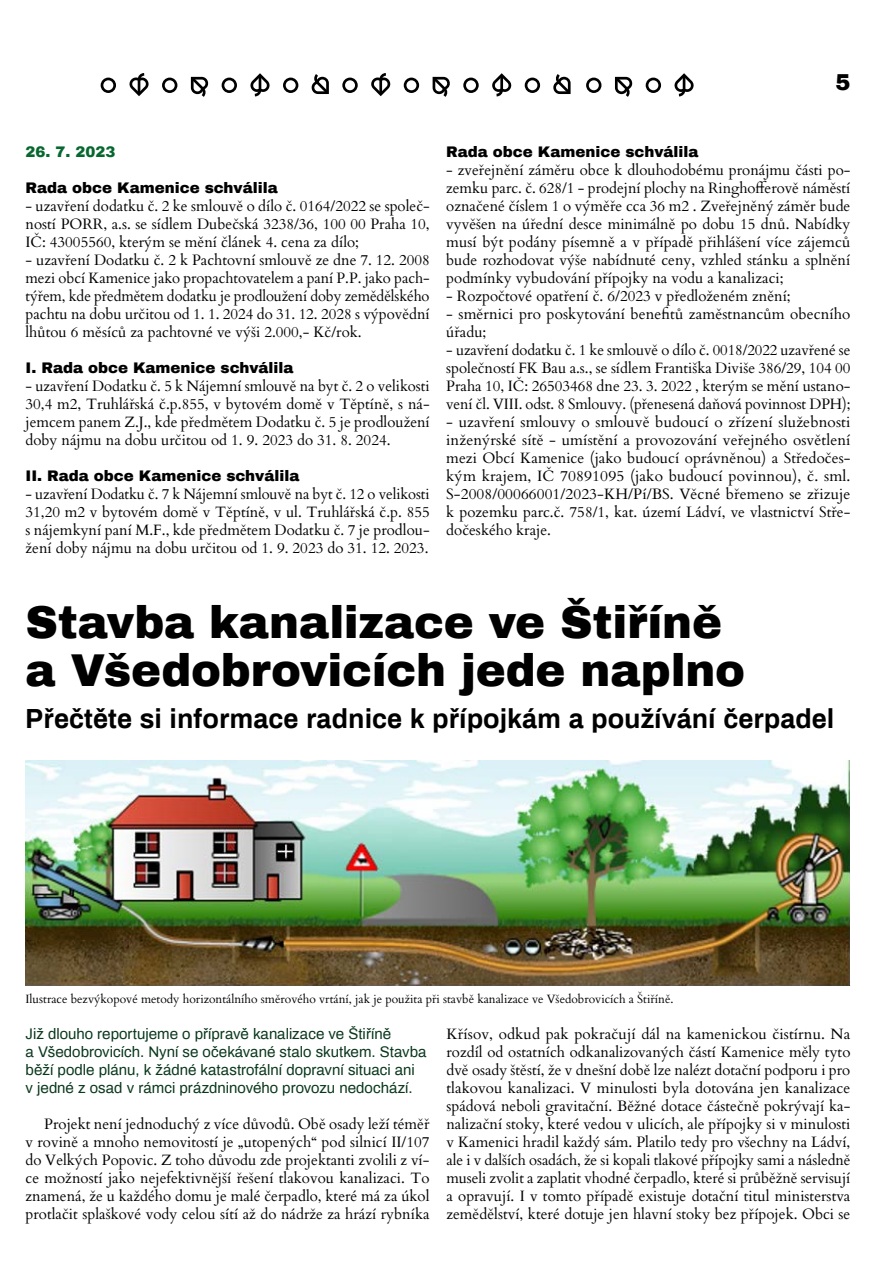
<style>
.page{position:relative;width:893px;height:1263px;background:#fff}
.page>*{position:absolute;margin:0;border:0;box-sizing:border-box;transform-origin:0 0}
.t1{font:900 45px/48px "Archivo";letter-spacing:-.005em;color:#000}
.t2{font:700 27px "Archivo";color:#000}
.t3{font:900 22.5px "Archivo";color:#000}
.t4{font:15px/18px "Cardo";color:#000;text-align:justify}
.t5{font:15px/18px "Archivo";letter-spacing:.005em;color:#0a381d}
.t6{font:900 15px "Archivo";color:#000}
.t7{font:900 15px "Archivo";color:#06672f}
.t8{font:12px "Cardo";color:#000}
</style>
<div class="page">
<svg style="left:250px;top:73px;width:20px;height:24px"></svg>
<svg style="left:129px;top:73px;width:20px;height:23px"></svg>
<svg style="left:283px;top:78px;width:15px;height:15px"></svg>
<svg style="left:190px;top:76px;width:19px;height:21px"></svg>
<svg style="left:311px;top:74px;width:18px;height:20px"></svg>
<svg style="left:162px;top:78px;width:15px;height:15px"></svg>
<svg style="left:101px;top:78px;width:15px;height:15px"></svg>
<svg style="left:222px;top:78px;width:15px;height:15px"></svg>
<svg style="left:492px;top:73px;width:20px;height:24px"></svg>
<svg style="left:371px;top:73px;width:20px;height:23px"></svg>
<svg style="left:525px;top:78px;width:15px;height:15px"></svg>
<svg style="left:432px;top:76px;width:18px;height:21px"></svg>
<svg style="left:553px;top:74px;width:18px;height:20px"></svg>
<svg style="left:404px;top:78px;width:15px;height:15px"></svg>
<svg style="left:342px;top:78px;width:16px;height:15px"></svg>
<svg style="left:463px;top:78px;width:16px;height:15px"></svg>
<svg style="left:674px;top:73px;width:20px;height:24px"></svg>
<svg style="left:615px;top:76px;width:18px;height:21px"></svg>
<svg style="left:586px;top:78px;width:15px;height:15px"></svg>
<svg style="left:646px;top:78px;width:15px;height:15px"></svg>
<img style="left:26px;top:760px;width:824px;height:225px">
<h3 class="t3" style="left:835px;top:69px;width:17px">5</h3>
<p class="t7" style="left:26px;top:143px;width:92px">26. 7. 2023</p>
<p class="t6" style="left:26px;top:179px;width:254px">Rada obce Kamenice schválila</p>
<p class="t4" style="left:26px;top:196px;width:406px">- uzavření dodatku č. 2 ke smlouvě o dílo č. 0164/2022 se společ&shy;ností PORR, a.s. se sídlem Dubečská 3238/36, 100 00 Praha 10, IČ: 43005560, kterým se mění článek 4. cena za dílo;</p>
<p class="t4" style="left:26px;top:250px;width:406px">- uzavření Dodatku č. 2 k Pachtovní smlouvě ze dne 7. 12. 2008 mezi obcí Kamenice jako propachtovatelem a paní P.P. jako pach&shy;týřem, kde předmětem dodatku je prodloužení doby zemědělského pachtu na dobu určitou od 1. 1. 2024 do 31. 12. 2028 s výpovědní lhůtou 6 měsíců za pachtovné ve výši 2.000,- Kč/rok.</p>
<p class="t6" style="left:26px;top:359px;width:270px">I. Rada obce Kamenice schválila</p>
<p class="t4" style="left:26px;top:376px;width:406px">- uzavření Dodatku č. 5 k Nájemní smlouvě na byt č. 2 o velikosti 30,4 m2, Truhlářská č.p.855, v bytovém domě v Těptíně, s ná&shy;jemcem panem Z.J., kde předmětem Dodatku č. 5 je prodloužení doby nájmu na dobu určitou od 1. 9. 2023 do 31. 8. 2024.</p>
<p class="t6" style="left:26px;top:467px;width:275px">II. Rada obce Kamenice schválila</p>
<p class="t4" style="left:26px;top:484px;width:406px">- uzavření Dodatku č. 7 k Nájemní smlouvě na byt č. 12 o velikosti 31,20 m2 v bytovém domě v Těptíně, v ul. Truhlářská č.p. 855 s nájemkyní paní M.F., kde předmětem Dodatku č. 7 je prodlou&shy;žení doby nájmu na dobu určitou od 1. 9. 2023 do 31. 12. 2023.</p>
<p class="t6" style="left:446px;top:143px;width:254px">Rada obce Kamenice schválila</p>
<p class="t4" style="left:446px;top:160px;width:406px">- zveřejnění záměru obce k dlouhodobému pronájmu části po&shy;zemku parc. č. 628/1 - prodejní plochy na Ringhofferově náměstí označené číslem 1 o výměře cca 36 m2 . Zveřejněný záměr bude vyvěšen na úřední desce minimálně po dobu 15 dnů. Nabídky musí být podány písemně a v případě přihlášení více zájemců bude rozhodovat výše nabídnuté ceny, vzhled stánku a splnění podmínky vybudování přípojky na vodu a kanalizaci;</p>
<p class="t4" style="left:446px;top:286px;width:346px">- Rozpočtové opatření č. 6/2023 v předloženém znění;</p>
<p class="t4" style="left:446px;top:304px;width:406px">- směrnici pro poskytování benefitů zaměstnancům obecního úřadu;</p>
<p class="t4" style="left:446px;top:340px;width:406px">- uzavření dodatku č. 1 ke smlouvě o dílo č. 0018/2022 uzavřené se společností FK Bau a.s., se sídlem Františka Diviše 386/29, 104 00<br>Praha 10, IČ: 26503468 dne 23. 3. 2022 , kterým se mění ustano&shy;vení čl. VIII. odst. 8 Smlouvy. (přenesená daňová povinnost DPH);</p>
<p class="t4" style="left:446px;top:412px;width:406px">- uzavření smlouvy o smlouvě budoucí o zřízení služebnosti inženýrské sítě - umístění a provozování veřejného osvětlení mezi Obcí Kamenice (jako budoucí oprávněnou) a Středočes&shy;kým krajem, IČ 70891095 (jako budoucí povinnou), č. sml.<br>S-2008/00066001/2023-KH/Pí/BS. Věcné břemeno se zřizuje k pozemku parc.č. 758/1, kat. území Ládví, ve vlastnictví Stře&shy;dočeského kraje.</p>
<h1 class="t1" style="left:26px;top:599px;width:721px">Stavba kanalizace ve Štiříně a Všedobrovicích jede naplno</h1>
<h2 class="t2" style="left:26px;top:699px;width:810px">Přečtěte si informace radnice k přípojkám a používání čerpadel</h2>
<p class="t8" style="left:26px;top:989px;width:649px">Ilustrace bezvýkopové metody horizontálního směrového vrtání, jak je použita při stavbě kanalizace ve Všedobrovicích a Štiříně.</p>
<p class="t5" style="left:26px;top:1024px;width:402px">Již dlouho reportujeme o přípravě kanalizace ve Štiříně<br>a Všedobrovicích. Nyní se očekávané stalo skutkem. Stavba běží podle plánu, k žádné katastrofální dopravní situaci ani<br>v jedné z osad v rámci prázdninového provozu nedochází.</p>
<p class="t4" style="left:446px;top:1024px;width:406px">Křísov, odkud pak pokračují dál na kamenickou čistírnu. Na rozdíl od ostatních odkanalizovaných částí Kamenice měly tyto dvě osady štěstí, že v dnešní době lze nalézt dotační podporu i pro tlakovou kanalizaci. V minulosti byla dotována jen kanalizace spádová neboli gravitační. Běžné dotace částečně pokrývají ka&shy;nalizační stoky, které vedou v ulicích, ale přípojky si v minulosti v Kamenici hradil každý sám. Platilo tedy pro všechny na Ládví, ale i v dalších osadách, že si kopali tlakové přípojky sami a následně museli zvolit a zaplatit vhodné čerpadlo, které si průběžně servisují a opravují. I v tomto případě existuje dotační titul ministerstva zemědělství, které dotuje jen hlavní stoky bez přípojek. Obci se</p>
<p class="t4" style="left:26px;top:1114px;width:406px;text-indent:19px">Projekt není jednoduchý z více důvodů. Obě osady leží téměř v rovině a mnoho nemovitostí je „utopených“ pod silnicí II/107 do Velkých Popovic. Z toho důvodu zde projektanti zvolili z ví&shy;ce možností jako nejefektivnější řešení tlakovou kanalizaci. To znamená, že u každého domu je malé čerpadlo, které má za úkol protlačit splaškové vody celou sítí až do nádrže za hrází rybníka</p>
</div>
